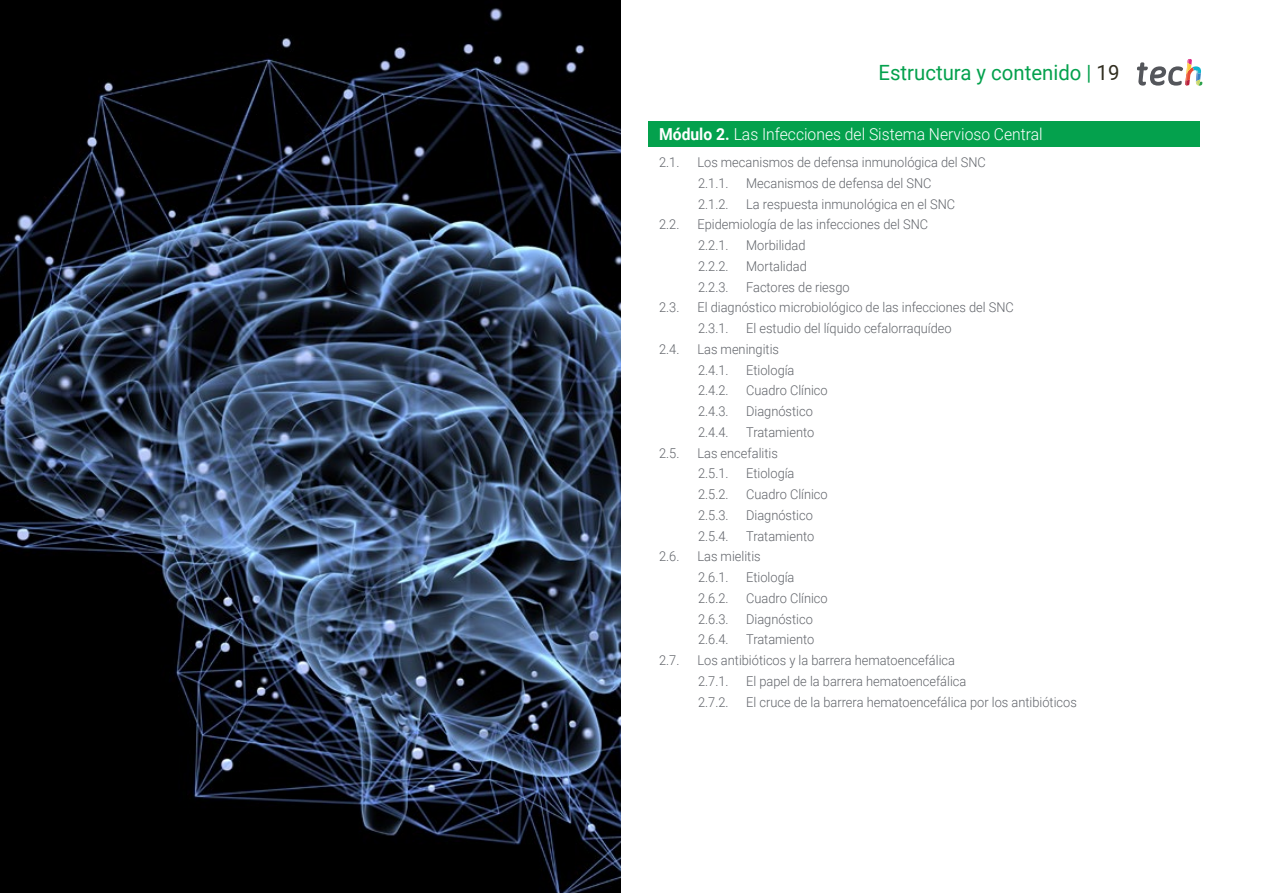
<style>
.page{position:relative;width:1263px;height:893px;background:#fff}
.page>*{position:absolute;margin:0;border:0;box-sizing:border-box;transform-origin:0 0}
.t1{font:21px "Roboto";color:#04a14d}
.t2{font:300 16.5px "Roboto";color:#fff;scale:.95 1}
.t3{font:300 13.5px/20.7px "Roboto";color:#61646a;scale:.95 1}
.s1{color:#312e20}
.s2{font-weight:700}
</style>
<div class="page">
<svg style="left:1137px;top:59px;width:65px;height:27px"></svg>
<img style="left:0;top:0;width:621px;height:893px">
<div style="left:648px;top:121px;width:551px;height:25px;background:#04a14d"></div>
<h1 class="t1" style="left:878px;top:57px;width:242px">Estructura y contenido | <span class="s1">19</span></h1>
<p class="t2" style="left:659px;top:123px;width:405px"><span class="s2">Módulo 2.</span> Las Infecciones del Sistema Nervioso Central</p>
<p class="t3" style="left:659px;top:151px;width:23px">2.1.</p>
<p class="t3" style="left:697px;top:151px;width:305px">Los mecanismos de defensa inmunológica del SNC<br>2.1.1.</p>
<p class="t3" style="left:746px;top:172px;width:197px">Mecanismos de defensa del SNC</p>
<p class="t3" style="left:698px;top:193px;width:34px">2.1.2.</p>
<p class="t3" style="left:746px;top:193px;width:222px">La respuesta inmunológica en el SNC</p>
<p class="t3" style="left:659px;top:214px;width:23px">2.2.</p>
<p class="t3" style="left:697px;top:214px;width:244px">Epidemiología de las infecciones del SNC<br>2.2.1.</p>
<p class="t3" style="left:746px;top:234px;width:64px">Morbilidad</p>
<p class="t3" style="left:698px;top:255px;width:34px">2.2.2.</p>
<p class="t3" style="left:746px;top:255px;width:65px">Mortalidad</p>
<p class="t3" style="left:698px;top:276px;width:34px">2.2.3.</p>
<p class="t3" style="left:746px;top:276px;width:111px">Factores de riesgo</p>
<p class="t3" style="left:659px;top:297px;width:23px">2.3.</p>
<p class="t3" style="left:697px;top:297px;width:335px">El diagnóstico microbiológico de las infecciones del SNC<br>2.3.1.</p>
<p class="t3" style="left:746px;top:317px;width:218px">El estudio del líquido cefalorraquídeo</p>
<p class="t3" style="left:659px;top:338px;width:23px">2.4.</p>
<p class="t3" style="left:697px;top:338px;width:87px">Las meningitis<br>2.4.1.</p>
<p class="t3" style="left:746px;top:359px;width:52px">Etiología</p>
<p class="t3" style="left:698px;top:380px;width:34px">2.4.2.</p>
<p class="t3" style="left:746px;top:380px;width:87px">Cuadro Clínico</p>
<p class="t3" style="left:698px;top:400px;width:34px">2.4.3.</p>
<p class="t3" style="left:746px;top:400px;width:72px">Diagnóstico</p>
<p class="t3" style="left:698px;top:421px;width:34px">2.4.4.</p>
<p class="t3" style="left:746px;top:421px;width:73px">Tratamiento</p>
<p class="t3" style="left:659px;top:442px;width:23px">2.5.</p>
<p class="t3" style="left:697px;top:442px;width:86px">Las encefalitis<br>2.5.1.</p>
<p class="t3" style="left:746px;top:463px;width:52px">Etiología</p>
<p class="t3" style="left:698px;top:483px;width:34px">2.5.2.</p>
<p class="t3" style="left:746px;top:483px;width:87px">Cuadro Clínico</p>
<p class="t3" style="left:698px;top:504px;width:34px">2.5.3.</p>
<p class="t3" style="left:746px;top:504px;width:72px">Diagnóstico</p>
<p class="t3" style="left:698px;top:525px;width:34px">2.5.4.</p>
<p class="t3" style="left:746px;top:525px;width:73px">Tratamiento</p>
<p class="t3" style="left:659px;top:546px;width:23px">2.6.</p>
<p class="t3" style="left:697px;top:546px;width:68px">Las mielitis<br>2.6.1.</p>
<p class="t3" style="left:746px;top:566px;width:52px">Etiología</p>
<p class="t3" style="left:698px;top:587px;width:34px">2.6.2.</p>
<p class="t3" style="left:746px;top:587px;width:87px">Cuadro Clínico</p>
<p class="t3" style="left:698px;top:608px;width:34px">2.6.3.</p>
<p class="t3" style="left:746px;top:608px;width:72px">Diagnóstico</p>
<p class="t3" style="left:698px;top:629px;width:34px">2.6.4.</p>
<p class="t3" style="left:746px;top:629px;width:73px">Tratamiento</p>
<p class="t3" style="left:659px;top:649px;width:23px">2.7.</p>
<p class="t3" style="left:697px;top:649px;width:273px">Los antibióticos y la barrera hematoencefálica<br>2.7.1.</p>
<p class="t3" style="left:746px;top:670px;width:233px">El papel de la barrera hematoencefálica</p>
<p class="t3" style="left:698px;top:691px;width:34px">2.7.2.</p>
<p class="t3" style="left:746px;top:691px;width:350px">El cruce de la barrera hematoencefálica por los antibióticos</p>
</div>
